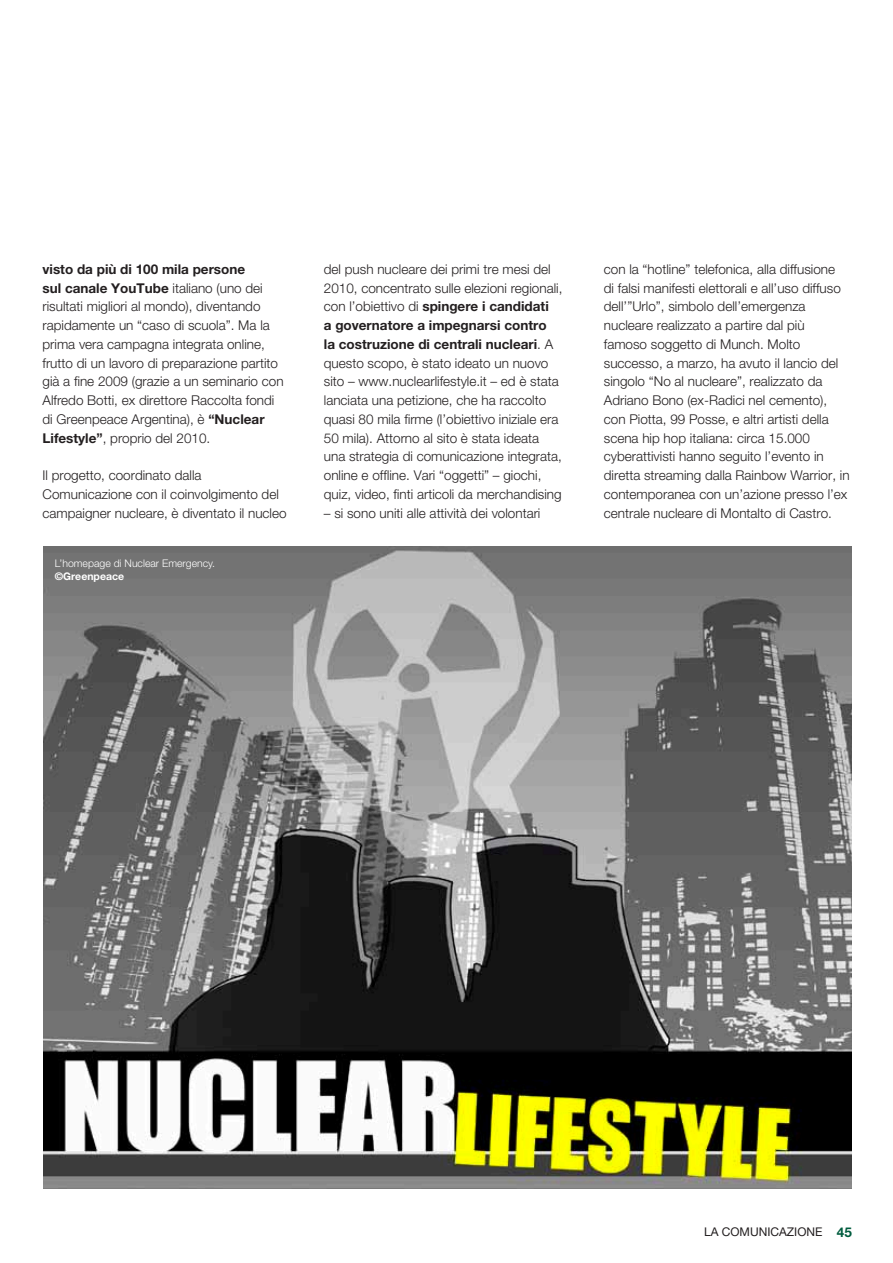
<style>
.page{position:relative;width:893px;height:1263px;background:#fff}
.page>*{position:absolute;margin:0;border:0;box-sizing:border-box;transform-origin:0 0}
.t1{font:300 13.5px/18.8px "Helvetica Neue LT Std";color:#231f20}
.t2{font:12px "Helvetica Neue LT Std";color:#231f20}
.t3{font:300 10.5px "Helvetica Neue LT Std";color:#fff}
.t4{font:700 10.5px "Helvetica Neue LT Std";color:#fff}
.s1{font-weight:700}
.s2{font-weight:700;font-size:13.5px;color:#005c3e}
</style>
<div class="page">
<img style="left:43px;top:546px;width:809px;height:642px">
<p class="t1" style="left:43px;top:259px;width:243px"><span class="s1">visto da più di 100 mila persone<br>sul canale YouTube</span> italiano (uno dei risultati migliori al mondo), diventando rapidamente un “caso di scuola”. Ma la prima vera campagna integrata online, frutto di un lavoro di preparazione partito già a fine 2009 (grazie a un seminario con Alfredo Botti, ex direttore Raccolta fondi di Greenpeace Argentina), è <span class="s1">“Nuclear Lifestyle”</span>, proprio del 2010.</p>
<p class="t1" style="left:43px;top:466px;width:246px">Il progetto, coordinato dalla<br>Comunicazione con il coinvolgimento del campaigner nucleare, è diventato il nucleo</p>
<p class="t3" style="left:55px;top:556px;width:162px">L’homepage di Nuclear Emergency.</p>
<p class="t4" style="left:55px;top:570px;width:71px">©Greenpeace</p>
<p class="t1" style="left:324px;top:259px;width:240px">del push nucleare dei primi tre mesi del 2010, concentrato sulle elezioni regionali, con l’obiettivo di <span class="s1">spingere i candidati<br>a governatore a impegnarsi contro<br>la costruzione di centrali nucleari</span>. A questo scopo, è stato ideato un nuovo sito – www.nuclearlifestyle.it – ed è stata lanciata una petizione, che ha raccolto quasi 80 mila firme (l’obiettivo iniziale era 50 mila). Attorno al sito è stata ideata una strategia di comunicazione integrata, online e offline. Vari “oggetti” – giochi, quiz, video, finti articoli da merchandising</p>
<p class="t1" style="left:324px;top:503px;width:218px">– si sono uniti alle attività dei volontari</p>
<p class="t1" style="left:604px;top:259px;width:247px">con la “hotline” telefonica, alla diffusione<br>di falsi manifesti elettorali e all’uso diffuso dell’”Urlo”, simbolo dell’emergenza nucleare realizzato a partire dal più famoso soggetto di Munch. Molto successo, a marzo, ha avuto il lancio del singolo “No al nucleare”, realizzato da Adriano Bono (ex-Radici nel cemento), con Piotta, 99 Posse, e altri artisti della scena hip hop italiana: circa 15.000 cyberattivisti hanno seguito l’evento in diretta streaming dalla Rainbow Warrior, in contemporanea con un’azione presso l’ex centrale nucleare di Montalto di Castro.</p>
<p class="t2" style="left:704px;top:1225px;width:149px">LA COMUNICAZIONE <span class="s2">45</span></p>
</div>
